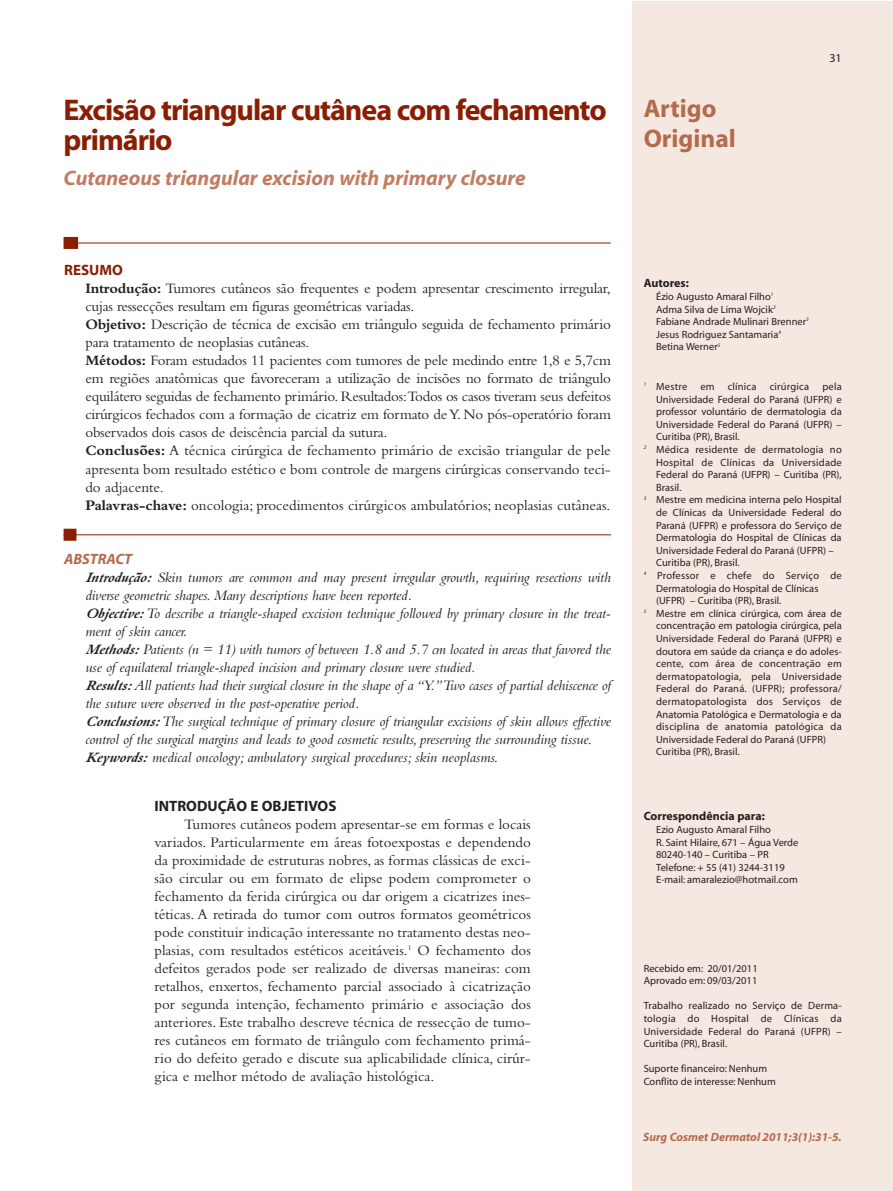
<style>
.page{position:relative;width:893px;height:1191px;background:#fff}
.page>*{position:absolute;margin:0;border:0;box-sizing:border-box;transform-origin:0 0}
.t1{font:700 30px/30px "Myriad";letter-spacing:-.035em;color:#8a1e03}
.t2{font:700 25.5px/30px "Myriad";color:#b5694d}
.t3{font:italic 700 21px "Myriad";color:#c17d62}
.t4{font:15px/18px "Bembo";letter-spacing:-.015em;color:#231f20}
.t5{font:italic 15px/18px "Bembo";letter-spacing:-.01em;color:#231f20}
.t6{font:700 15px "Myriad";color:#231f20}
.t7{font:italic 700 15px "Myriad";color:#b5694d}
.t8{font:700 15px "Myriad";color:#8a1e03}
.t9{font:italic 700 12px "Myriad";color:#b5694d}
.t10{font:700 12px "Myriad";color:#231f20}
.t11{font:12px "Myriad";color:#231f20}
.t12{font:10.5px/12.6px "Myriad";color:#231f20}
.t13{font:10.5px "Myriad";letter-spacing:.02em;color:#231f20}
.s1{font-weight:700}
.s2{font-family:"Bembo Bold Italic Os F"}
</style>
<div class="page">
<div style="left:632px;top:1px;width:260px;height:1190px;background:#f5e8e1"></div>
<hr style="left:64px;top:243px;width:547px;height:1px;background:#8a1e03">
<div style="left:64px;top:237px;width:14px;height:12px;background:#8a1e03"></div>
<hr style="left:64px;top:534px;width:547px;height:1px;background:#8a1e03">
<div style="left:64px;top:529px;width:12px;height:12px;background:#8a1e03"></div>
<h1 class="t1" style="left:64px;top:97px;width:545px">Excisão triangular cutânea com fechamento primário</h1>
<h3 class="t3" style="left:64px;top:170px;width:464px">Cutaneous triangular excision with primary closure</h3>
<h2 class="t2" style="left:644px;top:95px;width:94px">Artigo<br>Original</h2>
<p class="t11" style="left:829px;top:54px;width:14px">31</p>
<p class="t8" style="left:64px;top:265px;width:60px">RESUMO</p>
<p class="t4" style="left:85px;top:281px;width:527px"><span class="s1">Introdução:</span> Tumores cutâneos são frequentes e podem apresentar crescimento irregular, cujas ressecções resultam em figuras geométricas variadas.<br><span class="s1">Objetivo:</span> Descrição de técnica de excisão em triângulo seguida de fechamento primário para tratamento de neoplasias cutâneas.<br><span class="s1">Métodos:</span> Foram estudados 11 pacientes com tumores de pele medindo entre 1,8 e 5,7cm em regiões anatômicas que favoreceram a utilização de incisões no formato de triângulo equilátero seguidas de fechamento primário. Resultados:Todos os casos tiveram seus defeitos cirúrgicos fechados com a formação de cicatriz em formato de Y. No pós-operatório foram observados dois casos de deiscência parcial da sutura.<br><span class="s1">Conclusões:</span> A técnica cirúrgica de fechamento primário de excisão triangular de pele apresenta bom resultado estético e bom controle de margens cirúrgicas conservando teci&shy;do adjacente.<br><span class="s1">Palavras-chave:</span> oncologia; procedimentos cirúrgicos ambulatórios; neoplasias cutâneas.</p>
<p class="t7" style="left:64px;top:553px;width:69px">ABSTRACT</p>
<p class="t5" style="left:85px;top:569px;width:527px"><span class="s2">Introdução:</span> Skin tumors are common and may present irregular growth, requiring resections with diverse geometric shapes. Many descriptions have been reported.<br><span class="s2">Objective:</span>To describe a triangle-shaped excision technique followed by primary closure in the treat&shy;ment of skin cancer.<br><span class="s2">Methods:</span>Patients (n = 11) with tumors of between 1.8 and 5.7 cm located in areas that favored the use of equilateral triangle-shaped incision and primary closure were studied.<br><span class="s2">Results:</span>All patients had their surgical closure in the shape of a “Y.”Two cases of partial dehiscence of the suture were observed in the post-operative period.<br><span class="s2">Conclusions:</span>The surgical technique of primary closure of triangular excisions of skin allows effective control of the surgical margins and leads to good cosmetic results, preserving the surrounding tissue.<br><span class="s2">Keywords:</span> medical oncology; ambulatory surgical procedures; skin neoplasms.</p>
<p class="t6" style="left:155px;top:800px;width:183px">INTRODUÇÃO E OBJETIVOS</p>
<p class="t4" style="left:155px;top:817px;width:378px;text-align:justify;text-indent:30px">Tumores cutâneos podem apresentar-se em formas e locais variados. Particularmente em áreas fotoexpostas e dependendo da proximidade de estruturas nobres, as formas clássicas de exci&shy;são circular ou em formato de elipse podem comprometer o fechamento da ferida cirúrgica ou dar origem a cicatrizes ines&shy;téticas. A retirada do tumor com outros formatos geométricos pode constituir indicação interessante no tratamento destas neo&shy;plasias, com resultados estéticos aceitáveis.<sup>1</sup> O fechamento dos defeitos gerados pode ser realizado de diversas maneiras: com retalhos, enxertos, fechamento parcial associado à cicatrização por segunda intenção, fechamento primário e associação dos anteriores. Este trabalho descreve técnica de ressecção de tumo&shy;res cutâneos em formato de triângulo com fechamento primá&shy;rio do defeito gerado e discute sua aplicabilidade clínica, cirúr&shy;gica e melhor método de avaliação histológica.</p>
<p class="t10" style="left:644px;top:278px;width:47px">Autores:</p>
<p class="t12" style="left:656px;top:291px;width:154px">Ézio Augusto Amaral Filho<sup>1<br></sup>Adma Silva de Lima Wojcik<sup>2<br></sup>Fabiane Andrade Mulinari Brenner<sup>3<br></sup>Jesus Rodriguez Santamaria<sup>4<br></sup>Betina Werner<sup>5</sup></p>
<p class="t13" style="left:644px;top:382px;width:200px"><sup>1</sup> Mestre em clínica cirúrgica pela</p>
<p class="t12" style="left:656px;top:393px;width:187px">Universidade Federal do Paraná (UFPR) e</p>
<p class="t12" style="left:656px;top:406px;width:187px">professor voluntário de dermatologia da</p>
<p class="t12" style="left:656px;top:419px;width:187px">Universidade Federal do Paraná (UFPR) –</p>
<p class="t12" style="left:656px;top:431px;width:85px">Curitiba (PR), Brasil.</p>
<p class="t13" style="left:644px;top:445px;width:200px"><sup>2</sup> Médica residente de dermatologia no</p>
<p class="t13" style="left:656px;top:458px;width:187px">Hospital de Clínicas da Universidade</p>
<p class="t12" style="left:656px;top:469px;width:187px">Federal do Paraná (UFPR) – Curitiba (PR),</p>
<p class="t12" style="left:656px;top:482px;width:27px">Brasil.</p>
<p class="t12" style="left:644px;top:494px;width:200px"><sup>3</sup> Mestre em medicina interna pelo Hospital</p>
<p class="t12" style="left:656px;top:507px;width:187px">de Clínicas da Universidade Federal do</p>
<p class="t12" style="left:656px;top:519px;width:187px">Paraná (UFPR) e professora do Serviço de</p>
<p class="t12" style="left:656px;top:532px;width:187px">Dermatologia do Hospital de Clínicas da</p>
<p class="t12" style="left:656px;top:545px;width:179px">Universidade Federal do Paraná (UFPR) –</p>
<p class="t12" style="left:656px;top:557px;width:85px">Curitiba (PR), Brasil.</p>
<p class="t13" style="left:644px;top:571px;width:200px"><sup>4</sup> Professor e chefe do Serviço de</p>
<p class="t12" style="left:656px;top:582px;width:164px">Dermatologia do Hospital de Clínicas</p>
<p class="t12" style="left:656px;top:595px;width:127px">(UFPR) – Curitiba (PR), Brasil.</p>
<p class="t12" style="left:644px;top:608px;width:200px"><sup>5</sup> Mestre em clínica cirúrgica, com área de</p>
<p class="t12" style="left:656px;top:620px;width:187px">concentração em patologia cirúrgica, pela</p>
<p class="t12" style="left:656px;top:633px;width:187px">Universidade Federal do Paraná (UFPR) e</p>
<p class="t12" style="left:656px;top:645px;width:187px">doutora em saúde da criança e do adoles-</p>
<p class="t13" style="left:656px;top:660px;width:187px">cente, com área de concentração em</p>
<p class="t13" style="left:656px;top:672px;width:187px">dermatopatologia, pela Universidade</p>
<p class="t13" style="left:656px;top:685px;width:187px">Federal do Paraná. (UFPR); professora/</p>
<p class="t13" style="left:656px;top:697px;width:187px">dermatopatologista dos Serviços de</p>
<p class="t12" style="left:656px;top:708px;width:187px">Anatomia Patológica e Dermatologia e da</p>
<p class="t13" style="left:656px;top:723px;width:187px">disciplina de anatomia patológica da</p>
<p class="t12" style="left:656px;top:734px;width:171px">Universidade Federal do Paraná (UFPR)</p>
<p class="t12" style="left:656px;top:746px;width:85px">Curitiba (PR), Brasil.</p>
<p class="t10" style="left:644px;top:811px;width:123px">Correspondência para:</p>
<p class="t12" style="left:656px;top:824px;width:144px">Ezio Augusto Amaral Filho<br>R. Saint Hilaire, 671 – Água Verde<br>80240-140 – Curitiba – PR<br>Telefone: + 55 (41) 3244-3119<br>E-mail: amaralezio@hotmail.com</p>
<p class="t12" style="left:644px;top:962px;width:116px">Recebido em: 20/01/2011<br>Aprovado em: 09/03/2011</p>
<p class="t12" style="left:644px;top:1000px;width:200px;text-align:justify">Trabalho realizado no Serviço de Derma&shy;tologia do Hospital de Clínicas da Universidade Federal do Paraná (UFPR) – Curitiba (PR), Brasil.</p>
<p class="t12" style="left:644px;top:1063px;width:134px">Suporte financeiro: Nenhum<br>Conflito de interesse: Nenhum</p>
<p class="t9" style="left:643px;top:1132px;width:200px">Surg Cosmet Dermatol 2011;3(1):31-5.</p>
</div>
